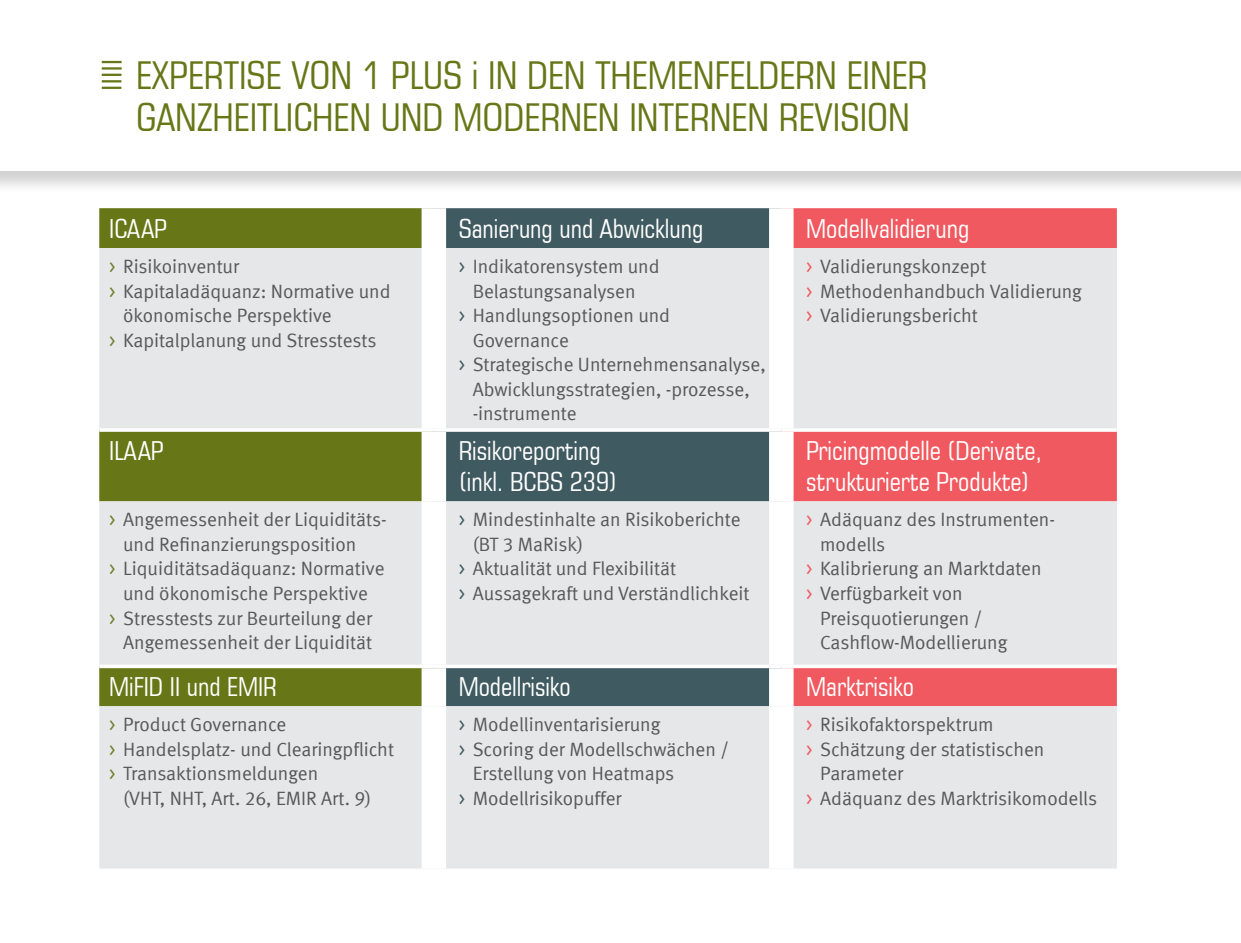
<style>
.page{position:relative;width:1241px;height:943px;background:#fff}
.page>*{position:absolute;margin:0;border:0;box-sizing:border-box;transform-origin:0 0}
.Headline_24_pt{font:condensed 38.5px/42px "Square 721 BT";color:#677717}
.Headline_16_pt{font:condensed 26.25px/31.5px "Square 721 BT";color:#fff}
.Headline_16_pt-2{font:19.25px/24.5px "Meta Corr";color:#57585a}
.s1{color:#6d7e28}
.s2{color:#3f5a60}
.s3{color:#f0595f}
</style>
<div class="page">
<div style="left:0;top:0;width:1240px;height:193px;background:#231f20;opacity:.2"></div>
<div style="left:0;top:0;width:1240px;height:170px;background:#fff"></div>
<div style="left:99px;top:208px;width:322px;height:293px;background:#677717"></div>
<div style="left:446px;top:208px;width:323px;height:293px;background:#3f5a60"></div>
<div style="left:793px;top:208px;width:323px;height:293px;background:#f0595f"></div>
<div style="left:99px;top:248px;width:1017px;height:180px;background:#e6e7e9"></div>
<svg style="left:99px;top:501px;width:1017px;height:367px;background:#dcd9d8"></svg>
<div style="left:421px;top:248px;width:25px;height:180px;background:#fff"></div>
<div style="left:769px;top:248px;width:24px;height:180px;background:#fff"></div>
<div style="left:421px;top:501px;width:25px;height:163px;background:#fff"></div>
<div style="left:769px;top:501px;width:24px;height:163px;background:#fff"></div>
<div style="left:421px;top:668px;width:25px;height:38px;background:#fff"></div>
<div style="left:769px;top:668px;width:24px;height:38px;background:#fff"></div>
<div style="left:421px;top:706px;width:25px;height:162px;background:#fff"></div>
<div style="left:769px;top:706px;width:24px;height:162px;background:#fff"></div>
<svg style="left:99px;top:428px;width:335px;height:4px"></svg>
<svg style="left:434px;top:428px;width:347px;height:4px"></svg>
<svg style="left:781px;top:428px;width:335px;height:4px"></svg>
<svg style="left:99px;top:664px;width:335px;height:4px"></svg>
<svg style="left:434px;top:664px;width:347px;height:4px"></svg>
<svg style="left:781px;top:664px;width:335px;height:4px"></svg>
<hr style="left:102px;top:67px;width:20px;height:3px;background:#677717">
<svg style="left:102px;top:74px;width:19px;height:15px"></svg>
<hr style="left:102px;top:61px;width:20px;height:2px;background:#677717">
<p class="Headline_24_pt" style="left:136px;top:54px;width:793px">EXPERTISE VON 1 PLUS i IN DEN THEMENFELDERN EINER<br>GANZHEITLICHEN UND MODERNEN INTERNEN REVISION</p>
<p class="Headline_16_pt" style="left:109px;top:213px;width:59px">ICAAP</p>
<p class="Headline_16_pt" style="left:458px;top:213px;width:246px">Sanierung und Abwicklung</p>
<p class="Headline_16_pt" style="left:806px;top:213px;width:164px">Modellvalidierung</p>
<p class="Headline_16_pt-2" style="left:109px;top:254px;width:131px"><span class="s1">&gt;</span> Risikoinventur</p>
<p class="Headline_16_pt-2" style="left:123px;top:278px;width:269px;text-indent:-14px"><span class="s1">&gt;</span> Kapitaladäquanz: Normative und ökonomische Perspektive</p>
<p class="Headline_16_pt-2" style="left:109px;top:327px;width:269px"><span class="s1">&gt;</span> Kapitalplanung und Stresstests</p>
<p class="Headline_16_pt-2" style="left:458px;top:254px;width:202px;text-align:center"><span class="s2">&gt;</span> Indikatorensystem und<br>Belastungsanalysen</p>
<p class="Headline_16_pt-2" style="left:472px;top:303px;width:199px;text-indent:-14px"><span class="s2">&gt;</span> Handlungsoptionen und<br>Governance</p>
<p class="Headline_16_pt-2" style="left:472px;top:352px;width:294px;text-indent:-14px"><span class="s2">&gt;</span> Strategische Unternehmensanalyse,<br>Abwicklungsstrategien, -prozesse, -instrumente</p>
<p class="Headline_16_pt-2" style="left:806px;top:254px;width:182px"><span class="s3">&gt;</span> Validierungskonzept</p>
<p class="Headline_16_pt-2" style="left:806px;top:278px;width:277px"><span class="s3">&gt;</span> Methodenhandbuch Validierung</p>
<p class="Headline_16_pt-2" style="left:806px;top:303px;width:173px"><span class="s3">&gt;</span> Validierungsbericht</p>
<p class="Headline_16_pt" style="left:109px;top:434px;width:56px">ILAAP</p>
<p class="Headline_16_pt" style="left:458px;top:434px;width:143px">Risikoreporting</p>
<p class="Headline_16_pt" style="left:458px;top:466px;width:160px">(inkl. BCBS 239)</p>
<p class="Headline_16_pt-2" style="left:123px;top:507px;width:265px;text-indent:-14px"><span class="s1">&gt;</span> Angemessenheit der Liquiditäts&shy;und Refinanzierungsposition</p>
<p class="Headline_16_pt-2" style="left:109px;top:556px;width:277px;text-align:center"><span class="s1">&gt;</span> Liquiditätsadäquanz: Normative und ökonomische Perspektive</p>
<p class="Headline_16_pt-2" style="left:109px;top:605px;width:264px;text-align:right"><span class="s1">&gt;</span> Stresstests zur Beurteilung der<br>Angemessenheit der Liquidität</p>
<p class="Headline_16_pt-2" style="left:472px;top:507px;width:269px;text-indent:-14px"><span class="s2">&gt;</span> Mindestinhalte an Risikoberichte (BT 3 MaRisk)</p>
<p class="Headline_16_pt-2" style="left:458px;top:556px;width:219px"><span class="s2">&gt;</span> Aktualität und Flexibilität</p>
<p class="Headline_16_pt-2" style="left:458px;top:581px;width:292px"><span class="s2">&gt;</span> Aussagekraft und Verständlichkeit</p>
<p class="Headline_16_pt" style="left:806px;top:434px;width:237px">Pricingmodelle (Derivate, strukturierte Produkte)</p>
<p class="Headline_16_pt-2" style="left:820px;top:507px;width:236px;text-indent:-14px"><span class="s3">&gt;</span> Adäquanz des Instrumenten&shy;modells</p>
<p class="Headline_16_pt-2" style="left:806px;top:556px;width:237px"><span class="s3">&gt;</span> Kalibrierung an Marktdaten</p>
<p class="Headline_16_pt-2" style="left:820px;top:581px;width:189px;text-indent:-14px"><span class="s3">&gt;</span> Verfügbarkeit von<br>Preisquotierungen /<br>Cashflow-Modellierung</p>
<p class="Headline_16_pt" style="left:109px;top:671px;width:169px">MiFID II und EMIR</p>
<p class="Headline_16_pt" style="left:458px;top:671px;width:114px">Modellrisiko</p>
<p class="Headline_16_pt" style="left:806px;top:671px;width:109px">Marktrisiko</p>
<p class="Headline_16_pt-2" style="left:109px;top:712px;width:179px"><span class="s1">&gt;</span> Product Governance</p>
<p class="Headline_16_pt-2" style="left:109px;top:736px;width:286px"><span class="s1">&gt;</span> Handelsplatz- und Clearingpflicht</p>
<p class="Headline_16_pt-2" style="left:123px;top:761px;width:249px;text-indent:-14px"><span class="s1">&gt;</span> Transaktionsmeldungen<br>(VHT, NHT, Art. 26, EMIR Art. 9)</p>
<p class="Headline_16_pt-2" style="left:806px;top:712px;width:189px"><span class="s3">&gt;</span> Risikofaktorspektrum</p>
<p class="Headline_16_pt-2" style="left:820px;top:736px;width:226px;text-indent:-14px"><span class="s3">&gt;</span> Schätzung der statistischen<br>Parameter</p>
<p class="Headline_16_pt-2" style="left:806px;top:785px;width:292px"><span class="s3">&gt;</span> Adäquanz des Marktrisikomodells</p>
<p class="Headline_16_pt-2" style="left:458px;top:712px;width:203px"><span class="s2">&gt;</span> Modellinventarisierung</p>
<p class="Headline_16_pt-2" style="left:472px;top:736px;width:258px;text-indent:-14px"><span class="s2">&gt;</span> Scoring der Modellschwächen /<br>Erstellung von Heatmaps</p>
<p class="Headline_16_pt-2" style="left:458px;top:785px;width:164px"><span class="s2">&gt;</span> Modellrisikopuffer</p>
</div>
